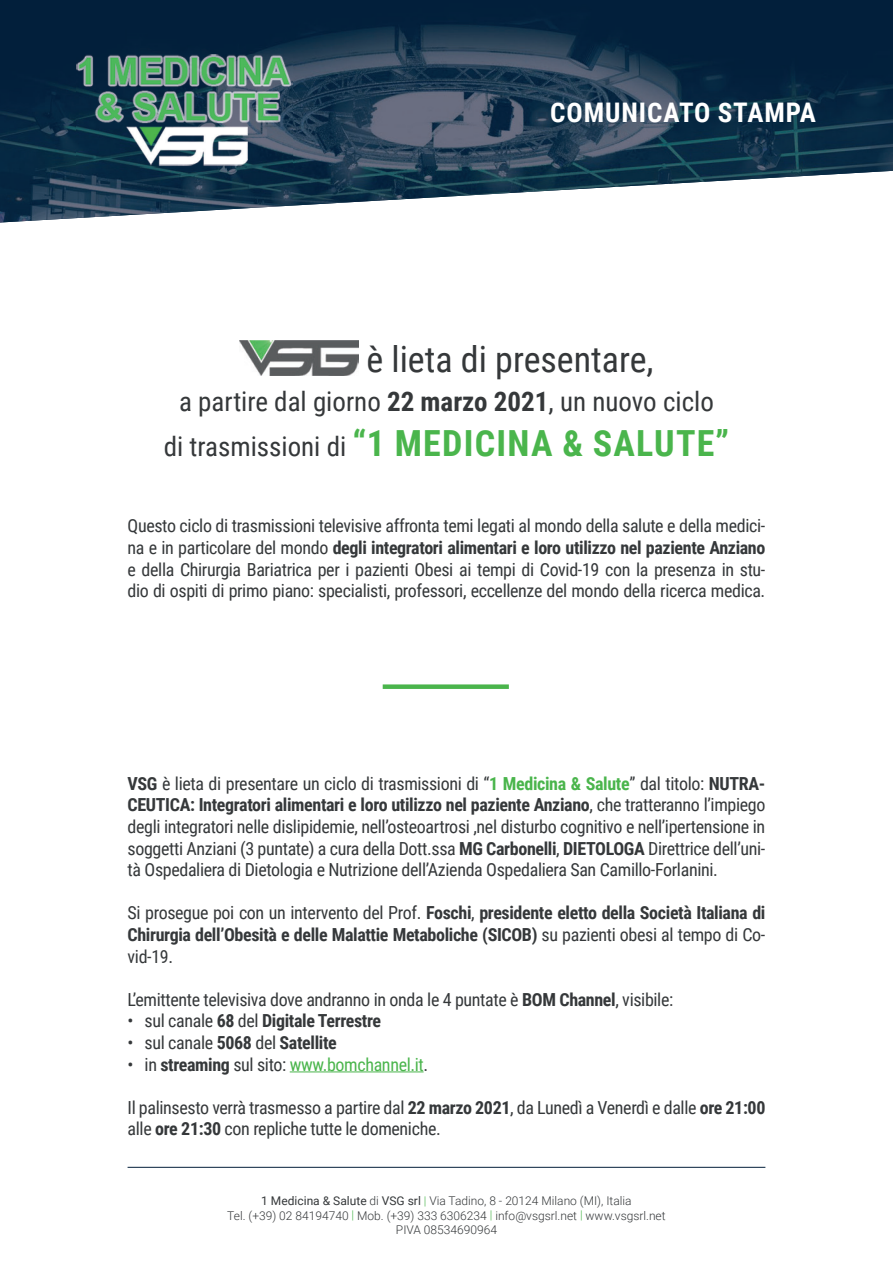
<style>
.page{position:relative;width:893px;height:1263px;background:#fff}
.page>*{position:absolute;margin:0;border:0;box-sizing:border-box;transform-origin:0 0}
.t1{font:700 36px "Roboto Condensed";letter-spacing:.035em;color:#4ab54c}
.t2{font:36px "Roboto Condensed";color:#35383a}
.t3{font:27px "Roboto Condensed";color:#35383a}
.t4{font:700 27px "Roboto Condensed";letter-spacing:.035em;color:#fff}
.t5{font:18px/21.6px "Roboto Condensed";letter-spacing:-.02em;color:#35383a;text-align:justify}
.t6{font:700 18px/21.6px "Roboto Condensed";letter-spacing:-.02em;color:#35383a;text-align:justify}
.t7{font:18px "Roboto Condensed";letter-spacing:-.02em;color:#4ab54c}
.t8{font:300 12px/14.4px "Roboto";color:#35383a;text-align:center}
.s1{font-weight:700}
.s2{font-weight:400;font-size:27px;color:#35383a}
.s3{font-weight:700;color:#4ab54c}
.s4{font-weight:400}
.s5{color:#35383a}
.s6{font-weight:700;color:#35383a}
.s7{color:#4ab54c}
</style>
<div class="page">
<img style="left:0;top:0;width:893px;height:222px">
<img style="left:77px;top:54px;width:216px;height:113px">
<hr style="left:128px;top:1167px;width:637px;height:1px;background:#031f3a">
<hr style="left:290px;top:1071px;width:134px;height:1px;background:#4ab54c">
<img style="left:239px;top:340px;width:119px;height:35px">
<div style="left:383px;top:684px;width:126px;height:5px;background:#4ab54c"></div>
<h2 class="t4" style="left:550px;top:93px;width:267px">COMUNICATO STAMPA</h2>
<h1 class="t2" style="left:366px;top:334px;width:289px">è lieta di presentare,</h1>
<h2 class="t3" style="left:179px;top:383px;width:536px">a partire dal giorno <span class="s1">22 marzo 2021</span>, un nuovo ciclo</h2>
<h1 class="t1" style="left:164px;top:418px;width:567px"><span class="s2">di trasmissioni di</span> “1 MEDICINA &amp; SALUTE”</h1>
<p class="t5" style="left:128px;top:514px;width:639px">Questo ciclo di trasmissioni televisive affronta temi legati al mondo della salute e della medici&shy;na e in particolare del mondo <span class="s1">degli integratori alimentari e loro utilizzo nel paziente Anziano </span>e della Chirurgia Bariatrica per i pazienti Obesi ai tempi di Covid-19 con la presenza in stu&shy;dio di ospiti di primo piano: specialisti, professori, eccellenze del mondo della ricerca medica.</p>
<p class="t5" style="left:128px;top:772px;width:639px"><span class="s1">VSG</span> è lieta di presentare un ciclo di trasmissioni di “<span class="s3">1 Medicina &amp; Salute</span>” dal titolo: <span class="s1">NUTRA-CEUTICA: Integratori alimentari e loro utilizzo nel paziente Anziano</span>, che tratteranno l’impiego degli integratori nelle dislipidemie, nell’osteoartrosi ,nel disturbo cognitivo e nell’ipertensione in soggetti Anziani (3 puntate) a cura della Dott.ssa <span class="s1">MG Carbonelli</span>, <span class="s1">DIETOLOGA</span> Direttrice dell’uni&shy;tà Ospedaliera di Dietologia e Nutrizione dell’Azienda Ospedaliera San Camillo-Forlanini.</p>
<p class="t6" style="left:128px;top:901px;width:639px"><span class="s4">Si prosegue poi con un intervento del Prof.</span> Foschi<span class="s4">,</span> presidente eletto della Società Italiana di Chirurgia dell’Obesità e delle Malattie Metaboliche (SICOB) <span class="s4">su pazienti obesi al tempo di Co&shy;vid-19.</span></p>
<p class="t5" style="left:128px;top:988px;width:547px">L’emittente televisiva dove andranno in onda le 4 puntate è <span class="s1">BOM Channel</span>, visibile:</p>
<p class="t6" style="left:128px;top:1009px;width:255px"><span class="s4">• sul canale</span> 68 <span class="s4">del</span> Digitale Terrestre</p>
<p class="t5" style="left:128px;top:1031px;width:211px">• sul canale <span class="s1">5068</span> del <span class="s1">Satellite</span></p>
<p class="t7" style="left:128px;top:1051px;width:302px"><span class="s5">• in</span> <span class="s6">streaming</span> <span class="s5">sul sito:</span> www.bomchannel.it<span class="s5">.</span></p>
<p class="t5" style="left:128px;top:1096px;width:639px">Il palinsesto verrà trasmesso a partire dal <span class="s1">22 marzo 2021</span>, da Lunedì a Venerdì e dalle <span class="s1">ore 21:00 </span>alle <span class="s1">ore 21:30</span> con repliche tutte le domeniche.</p>
<p class="t8" style="left:227px;top:1193px;width:440px"><span class="s4">1 Medicina &amp; Salute</span> di <span class="s4">VSG srl</span> <span class="s7">|</span> Via Tadino, 8 - 20124 Milano (MI), Italia<br>Tel. (+39) 02 84194740 <span class="s7">|</span> Mob. (+39) 333 6306234 <span class="s7">|</span> info@vsgsrl.net <span class="s7">|</span> www.vsgsrl.net<br>PIVA 08534690964</p>
</div>
